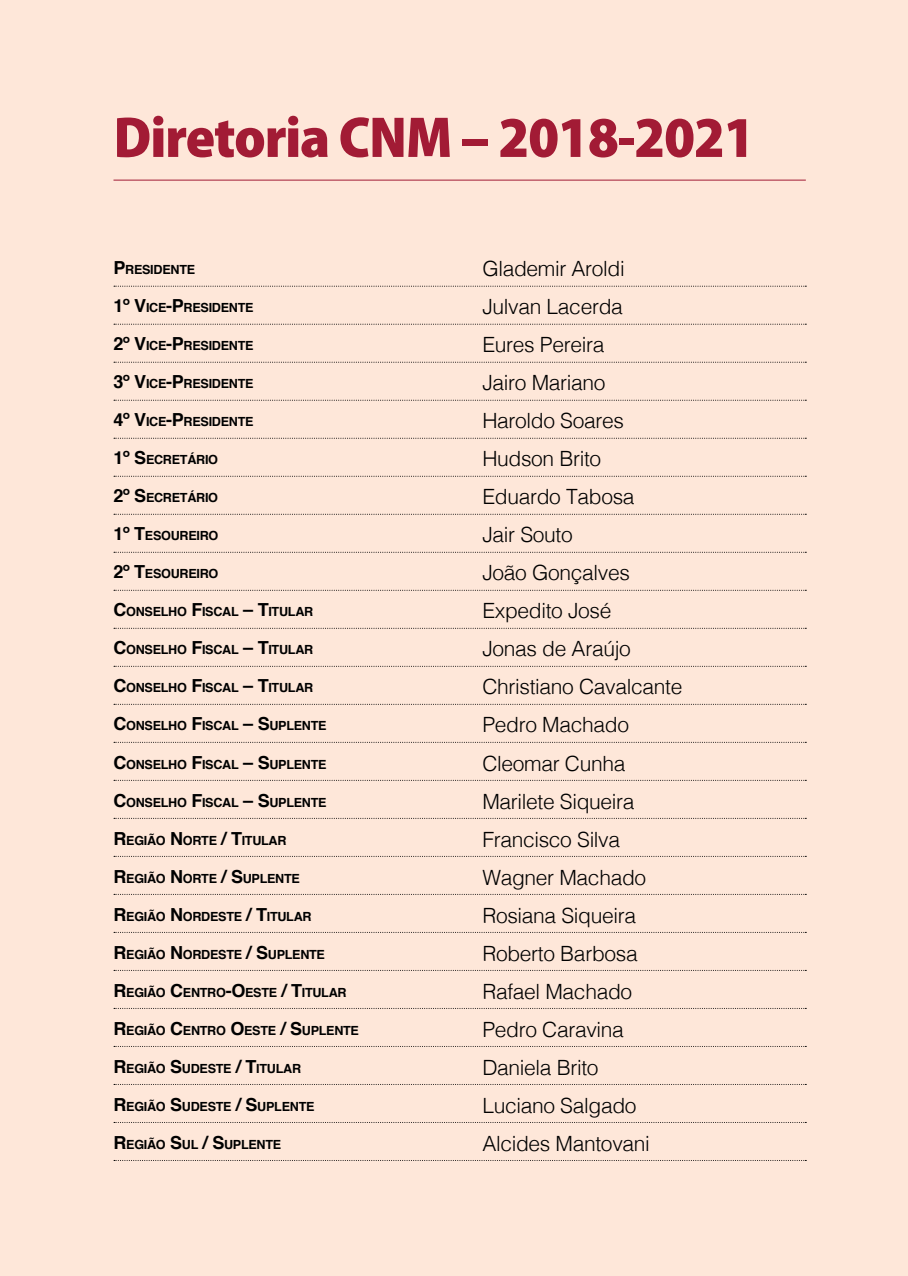
<style>
.page{position:relative;width:908px;height:1276px;background:#fff}
.page>*{position:absolute;margin:0;border:0;box-sizing:border-box;transform-origin:0 0}
.t1{font:900 semi-condensed 58px "Myriad Pro";letter-spacing:-.02em;color:#a21b35}
.t2{font:300 21px "Helvetica";letter-spacing:-.015em;color:#000}
.t3{font:700 12.6px "Helvetica";letter-spacing:-.02em;color:#000}
.s1{font-size:18px}
</style>
<div class="page">
<div style="left:0;top:0;width:907px;height:1276px;background:#fee7d9"></div>
<hr style="left:113px;top:180px;width:692px;height:1px;background:#a21b35">
<svg style="left:114px;top:286px;width:692px;height:1px"></svg>
<svg style="left:114px;top:324px;width:692px;height:1px"></svg>
<svg style="left:114px;top:362px;width:692px;height:1px"></svg>
<svg style="left:114px;top:400px;width:692px;height:1px"></svg>
<svg style="left:114px;top:438px;width:692px;height:1px"></svg>
<svg style="left:114px;top:476px;width:692px;height:1px"></svg>
<svg style="left:114px;top:514px;width:692px;height:1px"></svg>
<svg style="left:114px;top:552px;width:692px;height:1px"></svg>
<svg style="left:114px;top:590px;width:692px;height:1px"></svg>
<svg style="left:114px;top:628px;width:692px;height:1px"></svg>
<svg style="left:114px;top:666px;width:692px;height:1px"></svg>
<svg style="left:114px;top:704px;width:692px;height:1px"></svg>
<svg style="left:114px;top:742px;width:692px;height:1px"></svg>
<svg style="left:114px;top:780px;width:692px;height:1px"></svg>
<svg style="left:114px;top:818px;width:692px;height:1px"></svg>
<svg style="left:114px;top:856px;width:692px;height:1px"></svg>
<svg style="left:114px;top:894px;width:692px;height:1px"></svg>
<svg style="left:114px;top:932px;width:692px;height:1px"></svg>
<svg style="left:114px;top:970px;width:692px;height:1px"></svg>
<svg style="left:114px;top:1008px;width:692px;height:1px"></svg>
<svg style="left:114px;top:1046px;width:692px;height:1px"></svg>
<svg style="left:114px;top:1084px;width:692px;height:1px"></svg>
<svg style="left:114px;top:1122px;width:692px;height:1px"></svg>
<svg style="left:114px;top:1160px;width:692px;height:1px"></svg>
<h1 class="t1" style="left:113px;top:99px;width:642px">Diretoria CNM – 2018-2021</h1>
<p class="t3" style="left:113px;top:260px;width:83px"><span class="s1">P</span>RESIDENTE</p>
<h2 class="t2" style="left:482px;top:251px;width:144px">Glademir Aroldi</h2>
<p class="t3" style="left:113px;top:298px;width:141px"><span class="s1">1º V</span>ICE<span class="s1">-P</span>RESIDENTE</p>
<h2 class="t2" style="left:482px;top:289px;width:142px">Julvan Lacerda</h2>
<p class="t3" style="left:113px;top:336px;width:141px"><span class="s1">2º V</span>ICE<span class="s1">-P</span>RESIDENTE</p>
<h2 class="t2" style="left:482px;top:327px;width:123px">Eures Pereira</h2>
<p class="t3" style="left:113px;top:374px;width:141px"><span class="s1">3º V</span>ICE<span class="s1">-P</span>RESIDENTE</p>
<h2 class="t2" style="left:482px;top:365px;width:125px">Jairo Mariano</h2>
<p class="t3" style="left:113px;top:412px;width:141px"><span class="s1">4º V</span>ICE<span class="s1">-P</span>RESIDENTE</p>
<h2 class="t2" style="left:482px;top:403px;width:143px">Haroldo Soares</h2>
<p class="t3" style="left:113px;top:450px;width:106px"><span class="s1">1º S</span>ECRETÁRIO</p>
<h2 class="t2" style="left:482px;top:441px;width:120px">Hudson Brito</h2>
<p class="t3" style="left:113px;top:488px;width:106px"><span class="s1">2º S</span>ECRETÁRIO</p>
<h2 class="t2" style="left:482px;top:479px;width:154px">Eduardo Tabosa</h2>
<p class="t3" style="left:113px;top:526px;width:106px"><span class="s1">1º T</span>ESOUREIRO</p>
<h2 class="t2" style="left:482px;top:517px;width:92px">Jair Souto</h2>
<p class="t3" style="left:113px;top:564px;width:106px"><span class="s1">2º T</span>ESOUREIRO</p>
<h2 class="t2" style="left:482px;top:555px;width:149px">João Gonçalves</h2>
<p class="t3" style="left:113px;top:602px;width:201px"><span class="s1">C</span>ONSELHO <span class="s1">F</span>ISCAL <span class="s1">– T</span>ITULAR</p>
<h2 class="t2" style="left:482px;top:593px;width:131px">Expedito José</h2>
<p class="t3" style="left:113px;top:640px;width:201px"><span class="s1">C</span>ONSELHO <span class="s1">F</span>ISCAL <span class="s1">– T</span>ITULAR</p>
<h2 class="t2" style="left:482px;top:631px;width:150px">Jonas de Araújo</h2>
<p class="t3" style="left:113px;top:678px;width:201px"><span class="s1">C</span>ONSELHO <span class="s1">F</span>ISCAL <span class="s1">– T</span>ITULAR</p>
<h2 class="t2" style="left:482px;top:669px;width:201px">Christiano Cavalcante</h2>
<p class="t3" style="left:113px;top:716px;width:214px"><span class="s1">C</span>ONSELHO <span class="s1">F</span>ISCAL <span class="s1">– S</span>UPLENTE</p>
<h2 class="t2" style="left:482px;top:707px;width:148px">Pedro Machado</h2>
<p class="t3" style="left:113px;top:754px;width:214px"><span class="s1">C</span>ONSELHO <span class="s1">F</span>ISCAL <span class="s1">– S</span>UPLENTE</p>
<h2 class="t2" style="left:482px;top:745px;width:145px">Cleomar Cunha</h2>
<p class="t3" style="left:113px;top:792px;width:214px"><span class="s1">C</span>ONSELHO <span class="s1">F</span>ISCAL <span class="s1">– S</span>UPLENTE</p>
<h2 class="t2" style="left:482px;top:783px;width:154px">Marilete Siqueira</h2>
<p class="t3" style="left:113px;top:830px;width:174px"><span class="s1">R</span> EGIÃO <span class="s1">N</span> ORTE <span class="s1">/ T</span>ITULAR</p>
<h2 class="t2" style="left:482px;top:821px;width:139px">Francisco Silva</h2>
<p class="t3" style="left:113px;top:868px;width:188px"><span class="s1">R</span>EGIÃO <span class="s1">N</span>ORTE <span class="s1">/ S</span>UPLENTE</p>
<h2 class="t2" style="left:482px;top:859px;width:165px">Wagner Machado</h2>
<p class="t3" style="left:113px;top:906px;width:199px"><span class="s1">R</span> EGIÃO <span class="s1">N</span> ORDESTE <span class="s1">/ T</span>ITULAR</p>
<h2 class="t2" style="left:482px;top:897px;width:155px">Rosiana Siqueira</h2>
<p class="t3" style="left:113px;top:944px;width:213px"><span class="s1">R</span>EGIÃO <span class="s1">N</span>ORDESTE <span class="s1">/ S</span>UPLENTE</p>
<h2 class="t2" style="left:482px;top:935px;width:157px">Roberto Barbosa</h2>
<p class="t3" style="left:113px;top:982px;width:234px"><span class="s1">R</span> EGIÃO <span class="s1">C</span>ENTRO<span class="s1">-O</span>ESTE <span class="s1">/ T</span>ITULAR</p>
<h2 class="t2" style="left:482px;top:973px;width:151px">Rafael Machado</h2>
<p class="t3" style="left:113px;top:1020px;width:247px"><span class="s1">R</span> EGIÃO <span class="s1">C</span>ENTRO <span class="s1">O</span>ESTE <span class="s1">/ S</span>UPLENTE</p>
<h2 class="t2" style="left:482px;top:1011px;width:143px">Pedro Caravina</h2>
<p class="t3" style="left:113px;top:1058px;width:189px"><span class="s1">R</span> EGIÃO <span class="s1">S</span>UDESTE <span class="s1">/ T</span>ITULAR</p>
<h2 class="t2" style="left:482px;top:1049px;width:118px">Daniela Brito</h2>
<p class="t3" style="left:113px;top:1096px;width:202px"><span class="s1">R</span>EGIÃO <span class="s1">S</span>UDESTE <span class="s1">/ S</span>UPLENTE</p>
<h2 class="t2" style="left:482px;top:1087px;width:156px">Luciano Salgado</h2>
<p class="t3" style="left:113px;top:1134px;width:169px"><span class="s1">R</span>EGIÃO <span class="s1">S</span>UL <span class="s1">/ S</span>UPLENTE</p>
<h2 class="t2" style="left:482px;top:1125px;width:169px">Alcides Mantovani</h2>
</div>
